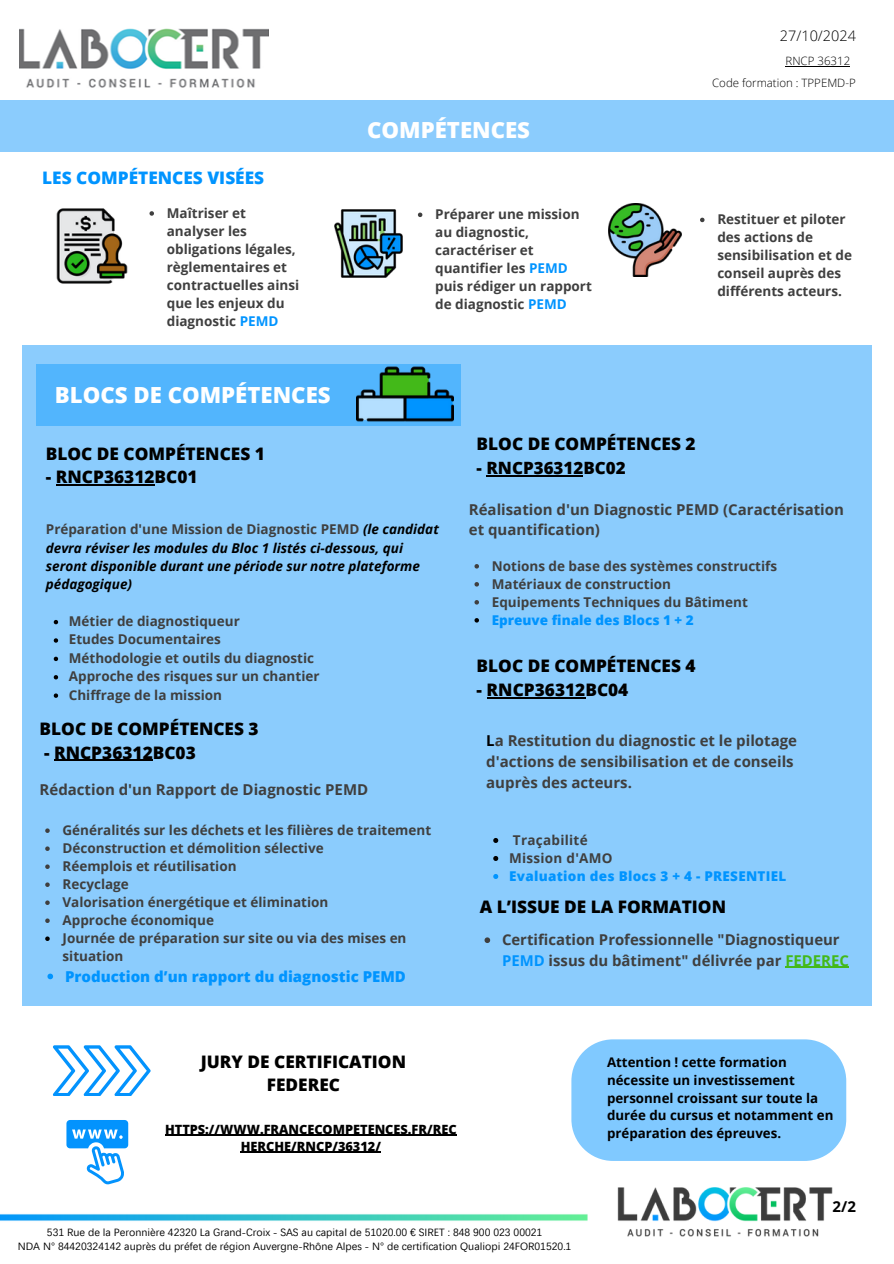
<style>
.page{position:relative;width:894px;height:1264px;background:#fff}
.page>*{position:absolute;margin:0;border:0;box-sizing:border-box;transform-origin:0 0}
.t1{font:800 22.2px "Open Sans";color:#fff}
.t2{font:800 17.25px/23.7px "Open Sans";color:#000;text-align:center}
.t3{font:800 17.25px "Open Sans";color:#0094ff}
.t4{font:800 16.95px "Open Sans";color:#000}
.t5{font:700 15px/21px "Open Sans";color:#3f3f3f}
.t6{font:800 15px "Open Sans";color:#0094ff}
.t7{font:700 15px "Open Sans";color:#000}
.t8{font:700 14.85px/20.2px "Open Sans";color:#3f3f3f}
.t9{font:300 14.55px "Open Sans";color:#000}
.t10{font:700 13.5px/18px "Open Sans";color:#3f3f3f}
.t11{font:italic 700 13.5px/18.5px "Open Sans";color:#000}
.t12{font:800 13.5px "Open Sans";letter-spacing:.02em;color:#0094ff}
.t13{font:800 13.5px "Open Sans";color:#0094ff}
.t14{font:700 13.5px/18px "Open Sans";letter-spacing:.02em;color:#3f3f3f}
.t15{font:700 13.35px/17.9px "Open Sans";color:#000}
.t16{font:800 12.75px/17px "Open Sans";color:#000;text-align:center}
.t17{font:300 11.55px "Open Sans";color:#000}
.t18{font:10.65px "Leelawadee";color:#000}
.s1{color:#0094ff}
.s2{font-style:normal;color:#3f3f3f}
.s3{color:#000}
.s4{color:#43b919}
</style>
<div class="page">
<img style="left:19px;top:28px;width:249px;height:60px">
<div style="left:0;top:100px;width:893px;height:52px;background:#8bccfd"></div>
<div style="left:22px;top:345px;width:849px;height:660px;background:#8bccfd"></div>
<div style="left:36px;top:364px;width:424px;height:61px;background:#52b5fd"></div>
<img style="left:356px;top:366px;width:97px;height:60px">
<img style="left:334px;top:209px;width:69px;height:69px">
<img style="left:56px;top:208px;width:72px;height:76px">
<img style="left:608px;top:203px;width:73px;height:73px">
<svg style="left:149px;top:211px;width:5px;height:5px"></svg>
<svg style="left:418px;top:212px;width:4px;height:5px"></svg>
<svg style="left:700px;top:218px;width:4px;height:4px"></svg>
<div style="left:571px;top:1039px;width:275px;height:121px;background:#80c9ff;border-radius:42px"></div>
<hr style="left:785px;top:66px;width:65px;height:1px;background:#000">
<svg style="left:66px;top:1120px;width:62px;height:49px"></svg>
<hr style="left:165px;top:1134px;width:292px;height:1px;background:#000">
<hr style="left:241px;top:1151px;width:140px;height:1px;background:#000">
<svg style="left:484px;top:937px;width:6px;height:6px"></svg>
<hr style="left:785px;top:966px;width:63px;height:1px;background:#43b919">
<svg style="left:53px;top:1045px;width:98px;height:50px"></svg>
<img style="left:0;top:1169px;width:833px;height:68px">
<hr style="left:56px;top:484px;width:98px;height:1px;background:#000">
<svg style="left:54px;top:620px;width:4px;height:4px"></svg>
<svg style="left:54px;top:638px;width:4px;height:4px"></svg>
<svg style="left:54px;top:656px;width:4px;height:5px"></svg>
<svg style="left:54px;top:675px;width:4px;height:4px"></svg>
<svg style="left:54px;top:693px;width:4px;height:5px"></svg>
<svg style="left:45px;top:828px;width:5px;height:5px"></svg>
<svg style="left:45px;top:846px;width:5px;height:5px"></svg>
<svg style="left:45px;top:864px;width:5px;height:5px"></svg>
<svg style="left:45px;top:882px;width:5px;height:5px"></svg>
<svg style="left:45px;top:900px;width:5px;height:5px"></svg>
<svg style="left:45px;top:918px;width:5px;height:5px"></svg>
<svg style="left:45px;top:936px;width:5px;height:5px"></svg>
<svg style="left:47px;top:973px;width:6px;height:6px"></svg>
<hr style="left:486px;top:475px;width:97px;height:1px;background:#000">
<svg style="left:474px;top:564px;width:5px;height:4px"></svg>
<svg style="left:474px;top:582px;width:5px;height:4px"></svg>
<svg style="left:474px;top:600px;width:5px;height:4px"></svg>
<svg style="left:474px;top:618px;width:5px;height:4px"></svg>
<hr style="left:54px;top:759px;width:99px;height:1px;background:#000">
<hr style="left:486px;top:697px;width:99px;height:1px;background:#000">
<svg style="left:493px;top:838px;width:5px;height:5px"></svg>
<svg style="left:493px;top:856px;width:5px;height:5px"></svg>
<svg style="left:493px;top:874px;width:5px;height:5px"></svg>
<h2 class="t9" style="left:779px;top:25px;width:77px">27/10/2024</h2>
<p class="t1" style="left:367px;top:114px;width:164px">COMPÉTENCES</p>
<h1 class="t17" style="left:785px;top:52px;width:66px">RNCP 36312</h1>
<h2 class="t17" style="left:712px;top:74px;width:145px">Code formation : TPPEMD-P</h2>
<p class="t3" style="left:42px;top:166px;width:223px">LES COMPÉTENCES VISÉES</p>
<p class="t10" style="left:167px;top:204px;width:134px">Maîtriser et analyser les obligations légales, règlementaires et contractuelles ainsi que les enjeux du diagnostic <span class="s1">PEMD</span></p>
<p class="t10" style="left:435px;top:205px;width:158px">Préparer une mission au diagnostic, caractériser et quantifier les <span class="s1">PEMD </span>puis rédiger un rapport de diagnostic <span class="s1">PEMD</span></p>
<p class="t10" style="left:717px;top:210px;width:136px">Restituer et piloter des actions de sensibilisation et de conseil auprès des différents acteurs.</p>
<p class="t1" style="left:55px;top:379px;width:277px">BLOCS DE COMPÉTENCES</p>
<h3 class="t2" style="left:46px;top:441px;width:220px">BLOC DE COMPÉTENCES 1</h3>
<h3 class="t2" style="left:46px;top:464px;width:153px">- RNCP36312BC01</h3>
<p class="t11" style="left:46px;top:519px;width:394px"><span class="s2">Préparation d'une Mission de Diagnostic PEMD</span> (le candidat devra réviser les modules du Bloc 1 listés ci-dessous, qui seront disponible durant une période sur notre plateforme pédagogique)</p>
<p class="t10" style="left:69px;top:612px;width:172px">Métier de diagnostiqueur</p>
<p class="t10" style="left:69px;top:630px;width:154px">Etudes Documentaires</p>
<p class="t10" style="left:69px;top:648px;width:247px">Méthodologie et outils du diagnostic</p>
<h2 class="t10" style="left:69px;top:667px;width:252px">Approche des risques sur un chantier</h2>
<h2 class="t10" style="left:69px;top:685px;width:155px">Chiffrage de la mission</h2>
<p class="t2" style="left:40px;top:716px;width:220px">BLOC DE COMPÉTENCES 3</p>
<p class="t2" style="left:44px;top:740px;width:153px">- RNCP36312BC03</p>
<p class="t5" style="left:40px;top:778px;width:330px">Rédaction d'un Rapport de Diagnostic PEMD</p>
<p class="t10" style="left:62px;top:821px;width:370px">Généralités sur les déchets et les filières de traitement<br>Déconstruction et démolition sélective<br>Réemplois et réutilisation<br>Recyclage<br>Valorisation énergétique et élimination<br>Approche économique<br>Journée de préparation sur site ou via des mises en situation</p>
<p class="t6" style="left:65px;top:965px;width:342px">Production d’un rapport du diagnostic PEMD</p>
<p class="t2" style="left:476px;top:432px;width:220px">BLOC DE COMPÉTENCES 2</p>
<p class="t4" style="left:476px;top:456px;width:150px">- RNCP36312BC02</p>
<h3 class="t5" style="left:468px;top:498px;width:376px;line-height:20.2px">Réalisation d'un Diagnostic PEMD (Caractérisation et quantification)</h3>
<p class="t10" style="left:491px;top:556px;width:287px">Notions de base des systèmes constructifs</p>
<h2 class="t10" style="left:491px;top:574px;width:181px">Matériaux de construction</h2>
<p class="t10" style="left:491px;top:592px;width:257px">Equipements Techniques du Bâtiment</p>
<h5 class="t13" style="left:491px;top:610px;width:203px">Epreuve finale des Blocs 1 + 2</h5>
<h3 class="t2" style="left:476px;top:654px;width:220px">BLOC DE COMPÉTENCES 4</h3>
<h3 class="t2" style="left:476px;top:677px;width:153px">- RNCP36312BC04</h3>
<p class="t5" style="left:486px;top:729px;width:312px"><span class="s3">L</span>a Restitution du diagnostic et le pilotage d'actions de sensibilisation et de conseils auprès des acteurs.</p>
<p class="t14" style="left:509px;top:830px;width:105px">Traçabilité<br>Mission d'AMO</p>
<p class="t12" style="left:509px;top:866px;width:278px">Evaluation des Blocs 3 + 4 - PRESENTIEL</p>
<p class="t2" style="left:479px;top:894px;width:248px">A L’ISSUE DE LA FORMATION</p>
<p class="t8" style="left:502px;top:929px;width:348px">Certification Professionnelle "Diagnostiqueur<br><span class="s1">PEMD</span> issus du bâtiment" délivrée par <span class="s4">FEDEREC</span></p>
<p class="t2" style="left:201px;top:1049px;width:207px">JURY DE CERTIFICATION<br>FEDEREC</p>
<h6 class="t16" style="left:165px;top:1120px;width:293px">HTTPS://WWW.FRANCECOMPETENCES.FR/REC<br>HERCHE/RNCP/36312/</h6>
<p class="t15" style="left:607px;top:1052px;width:228px">Attention ! cette formation nécessite un investissement personnel croissant sur toute la durée du cursus et notamment en préparation des épreuves.</p>
<h4 class="t7" style="left:832px;top:1196px;width:25px">2/2</h4>
<p class="t18" style="left:47px;top:1225px;width:497px">531 Rue de la Peronnière 42320 La Grand-Croix - SAS au capital de 51020.00 € SIRET : 848 900 023 00021</p>
<h2 class="t18" style="left:18px;top:1239px;width:555px">NDA N° 84420324142 auprès du préfet de région Auvergne-Rhône Alpes - N° de certification Qualiopi 24FOR01520.1</h2>
</div>
